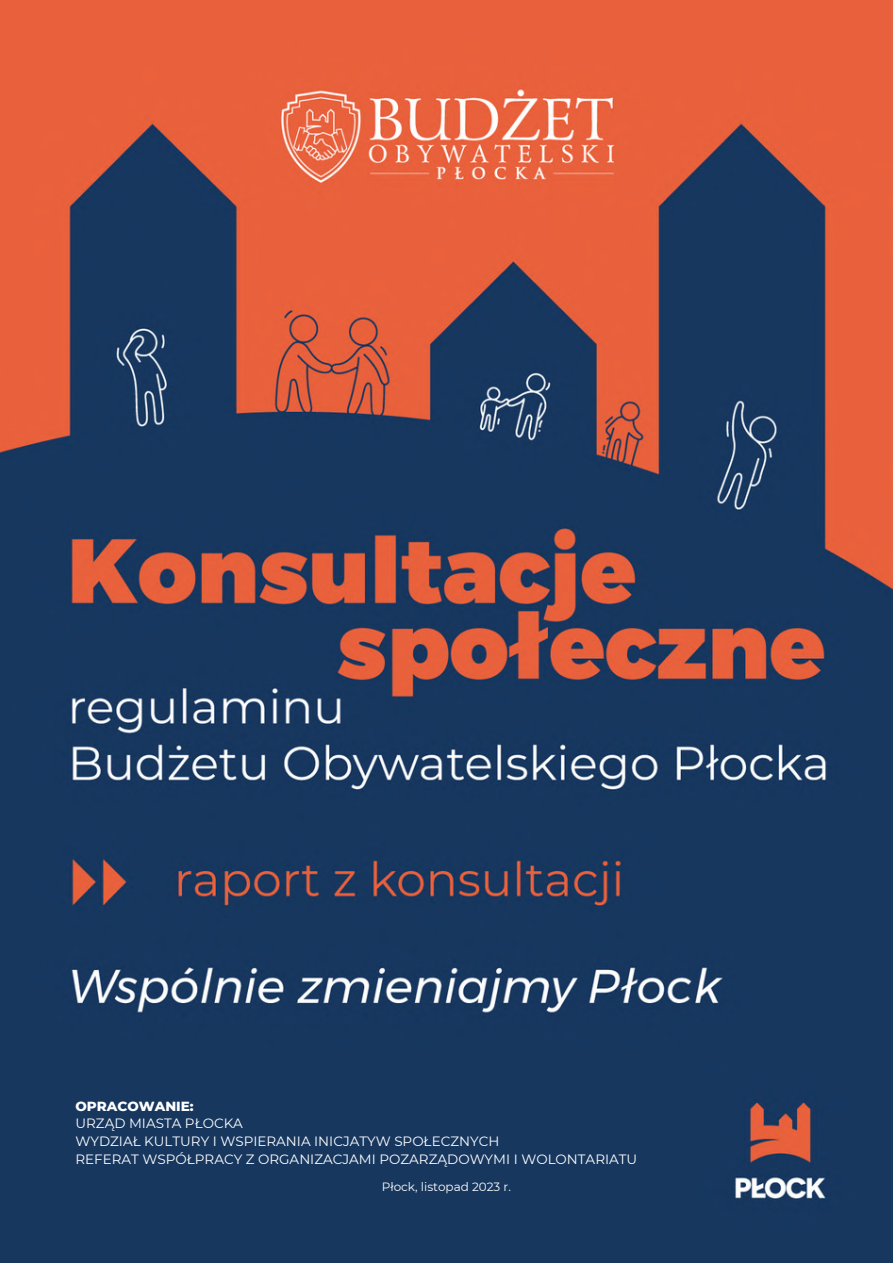
<style>
.page{position:relative;width:893px;height:1264px;background:#fff}
.page>*{position:absolute;margin:0;border:0;box-sizing:border-box;transform-origin:0 0}
.t1{font:13.5px "Montserrat";color:#fff}
.t2{font:800 13.5px "Montserrat";color:#fff}
.t3{font:12px "Montserrat";color:#fff}
</style>
<div class="page">
<img style="left:0;top:0;width:892px;height:1262px">
<p class="t2" style="left:75px;top:1097px;width:120px">OPRACOWANIE:</p>
<p class="t1" style="left:75px;top:1115px;width:169px">URZĄD MIASTA PŁOCKA</p>
<p class="t1" style="left:75px;top:1133px;width:425px">WYDZIAŁ KULTURY I WSPIERANIA INICJATYW SPOŁECZNYCH</p>
<p class="t1" style="left:75px;top:1151px;width:563px">REFERAT WSPÓŁPRACY Z ORGANIZACJAMI POZARZĄDOWYMI I WOLONTARIATU</p>
<p class="t3" style="left:382px;top:1179px;width:131px">Płock, listopad 2023 r.</p>
</div>
